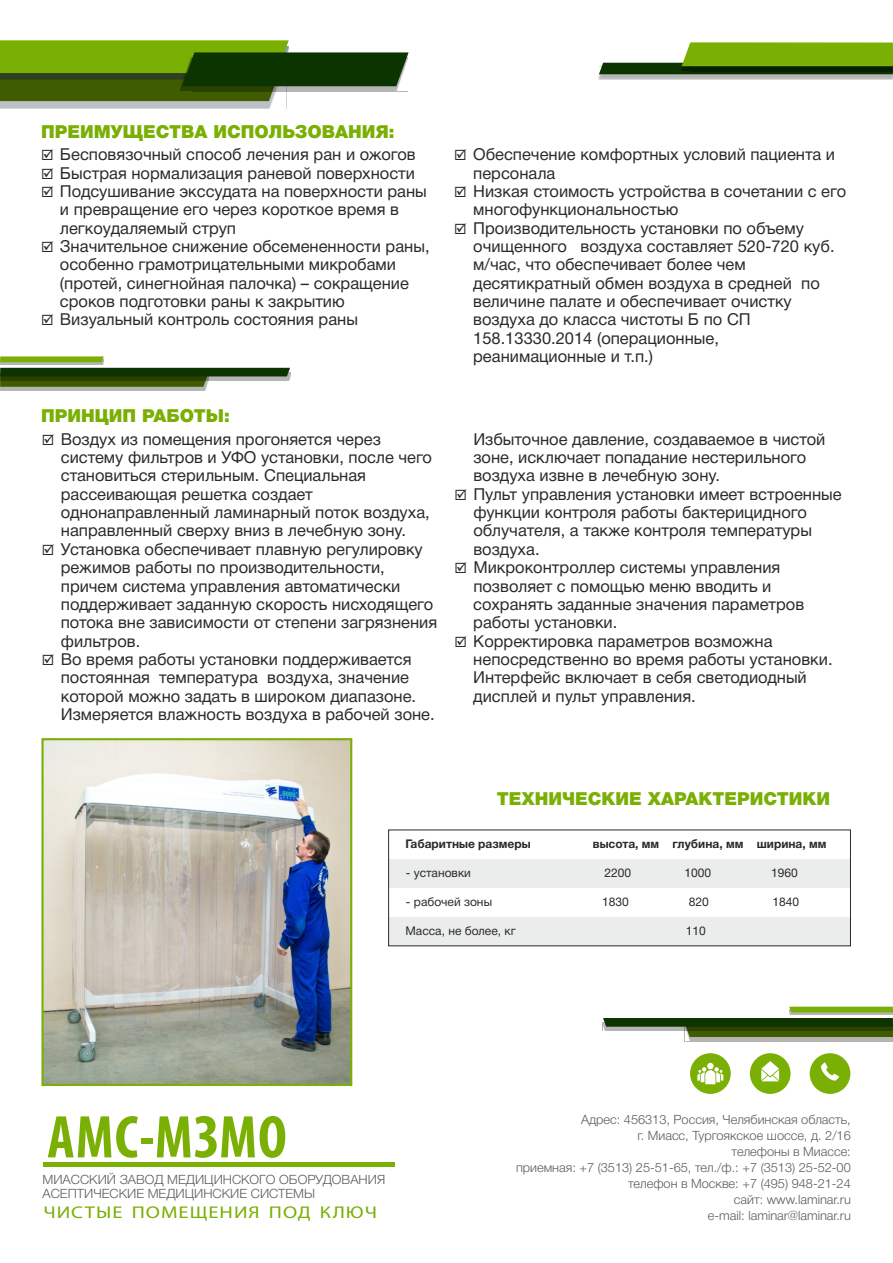
<style>
.page{position:relative;width:893px;height:1263px;background:#fff}
.page>*{position:absolute;margin:0;border:0;box-sizing:border-box;transform-origin:0 0}
.t1{font:700 condensed 60.75px "Myriad Pro";letter-spacing:.02em;color:#7aaf03}
.t2{font:900 18px "Helvetica Neue Cyr";color:#7aaf03}
.t3{font:17.1px "Myriad Pro";letter-spacing:.05em;color:#7aaf03;scale:1.21 1}
.t4{font:16.5px/18.3px "Helvetica Neue Cyr";color:#2b2a29}
.t5{font:300 12.75px/15.9px "Helvetica Neue Cyr";color:#5b5b5b}
.t6{font:12px "Helvetica Neue Cyr";color:#2b2a29}
.t7{font:700 12px "Helvetica Neue Cyr";color:#2b2a29}
</style>
<div class="page">
<div style="left:598px;top:67px;width:295px;height:13px;background:#000;opacity:.29"></div>
<div style="left:0;top:60px;width:287px;height:48px;background:#1d243d;opacity:.29"></div>
<svg style="left:0;top:40px;width:409px;height:61px;background:#5b7d27"></svg>
<svg style="left:599px;top:42px;width:294px;height:32px"></svg>
<div style="left:684px;top:1027px;width:209px;height:14px;background:#b5b5b5"></div>
<svg style="left:603px;top:1018px;width:290px;height:19px;background:#3e5a24"></svg>
<div style="left:789px;top:1009px;width:104px;height:6px;background:#000;opacity:.29"></div>
<svg style="left:789px;top:1007px;width:104px;height:5px"></svg>
<hr style="left:44px;top:1162px;width:351px;height:4px;background:#7aaf03">
<div style="left:690px;top:1053px;width:41px;height:41px;background:#7aaf03;border-radius:50%"></div>
<div style="left:750px;top:1053px;width:40px;height:41px;background:#7aaf03;border-radius:50%"></div>
<div style="left:810px;top:1053px;width:40px;height:41px;background:#7aaf03;border-radius:50%"></div>
<svg style="left:697px;top:1063px;width:26px;height:21px"></svg>
<svg style="left:761px;top:1061px;width:18px;height:20px"></svg>
<svg style="left:821px;top:1062px;width:18px;height:18px"></svg>
<div style="left:389px;top:859px;width:461px;height:29px;background:#ebecec"></div>
<div style="left:389px;top:917px;width:461px;height:29px;background:#ebecec"></div>
<img style="left:44px;top:741px;width:305px;height:342px">
<div style="left:41px;top:738px;width:311px;height:348px;border:2px solid #7aaf03"></div>
<div style="left:0;top:377px;width:209px;height:14px;background:#b5b5b5"></div>
<svg style="left:0;top:368px;width:290px;height:19px;background:#405b25"></svg>
<div style="left:0;top:359px;width:104px;height:6px;background:#000;opacity:.29"></div>
<svg style="left:0;top:356px;width:104px;height:6px"></svg>
<p class="t2" style="left:41px;top:125px;width:355px">ПРЕИМУЩЕСТВА ИСПОЛЬЗОВАНИЯ:</p>
<p class="t4" style="left:60px;top:147px;width:371px">Бесповязочный способ лечения ран и ожогов Быстрая нормализация раневой поверхности Подсушивание экссудата на поверхности раны и превращение его через короткое время в легкоудаляемый струп<br>Значительное снижение обсемененности раны, особенно грамотрицательными микробами (протей, синегнойная палочка) – сокращение сроков подготовки раны к закрытию Визуальный контроль состояния раны</p>
<p class="t4" style="left:473px;top:147px;width:374px">Обеспечение комфортных условий пациента и персонала<br>Низкая стоимость устройства в сочетании с его многофункциональностью<br>Производительность установки по объему очищенного воздуха составляет 520-720 куб. м/час, что обеспечивает более чем десятикратный обмен воздуха в средней по величине палате и обеспечивает очистку воздуха до класса чистоты Б по СП 158.13330.2014 (операционные, реанимационные и т.п.)</p>
<p class="t2" style="left:41px;top:409px;width:190px">ПРИНЦИП РАБОТЫ:</p>
<p class="t4" style="left:61px;top:431px;width:378px">Воздух из помещения прогоняется через систему фильтров и УФО установки, после чего становиться стерильным. Специальная рассеивающая решетка создает однонаправленный ламинарный поток воздуха, направленный сверху вниз в лечебную зону.<br>Установка обеспечивает плавную регулировку режимов работы по производительности, причем система управления автоматически поддерживает заданную скорость нисходящего потока вне зависимости от степени загрязнения фильтров.<br>Во время работы установки поддерживается постоянная температура воздуха, значение которой можно задать в широком диапазоне.<br>Измеряется влажность воздуха в рабочей зоне.</p>
<p class="t4" style="left:473px;top:431px;width:370px">Избыточное давление, создаваемое в чистой зоне, исключает попадание нестерильного воздуха извне в лечебную зону.<br>Пульт управления установки имеет встроенные функции контроля работы бактерицидного облучателя, а также контроля температуры воздуха.<br>Микроконтроллер системы управления позволяет с помощью меню вводить и сохранять заданные значения параметров работы установки.<br>Корректировка параметров возможна непосредственно во время работы установки.<br>Интерфейс включает в себя светодиодный дисплей и пульт управления.</p>
<p class="t2" style="left:497px;top:792px;width:335px">ТЕХНИЧЕСКИЕ ХАРАКТЕРИСТИКИ</p>
<p class="t7" style="left:405px;top:839px;width:127px">Габаритные размеры</p>
<p class="t7" style="left:593px;top:839px;width:235px">высота, мм глубина, мм ширина, мм</p>
<p class="t6" style="left:406px;top:868px;width:66px">- установки</p>
<p class="t6" style="left:604px;top:868px;width:28px">2200</p>
<p class="t6" style="left:684px;top:868px;width:28px">1000</p>
<p class="t6" style="left:771px;top:868px;width:28px">1960</p>
<p class="t6" style="left:406px;top:897px;width:88px">- рабочей зоны</p>
<p class="t6" style="left:602px;top:897px;width:28px">1830</p>
<p class="t6" style="left:689px;top:897px;width:22px">820</p>
<p class="t6" style="left:772px;top:897px;width:28px">1840</p>
<p class="t6" style="left:405px;top:926px;width:112px">Масса, не более, кг</p>
<p class="t6" style="left:686px;top:926px;width:22px">110</p>
<h1 class="t1" style="left:47px;top:1112px;width:241px">АМС-МЗМО</h1>
<p class="t5" style="left:43px;top:1173px;width:344px;line-height:14.2px">МИАССКИЙ ЗАВОД МЕДИЦИНСКОГО ОБОРУДОВАНИЯ<br>АСЕПТИЧЕСКИЕ МЕДИЦИНСКИЕ СИСТЕМЫ</p>
<p class="t3" style="left:43px;top:1205px;width:277px">ЧИСТЫЕ ПОМЕЩЕНИЯ ПОД КЛЮЧ</p>
<p class="t5" style="left:516px;top:1113px;width:336px;text-align:right">Адрес: 456313, Россия, Челябинская область,<br>г. Миасс, Тургоякское шоссе, д. 2/16<br>телефоны в Миассе:<br>приемная: +7 (3513) 25-51-65, тел./ф.: +7 (3513) 25-52-00 телефон в Москве: +7 (495) 948-21-24<br>сайт: www.laminar.ru<br>e-mail: laminar@laminar.ru</p>
</div>
